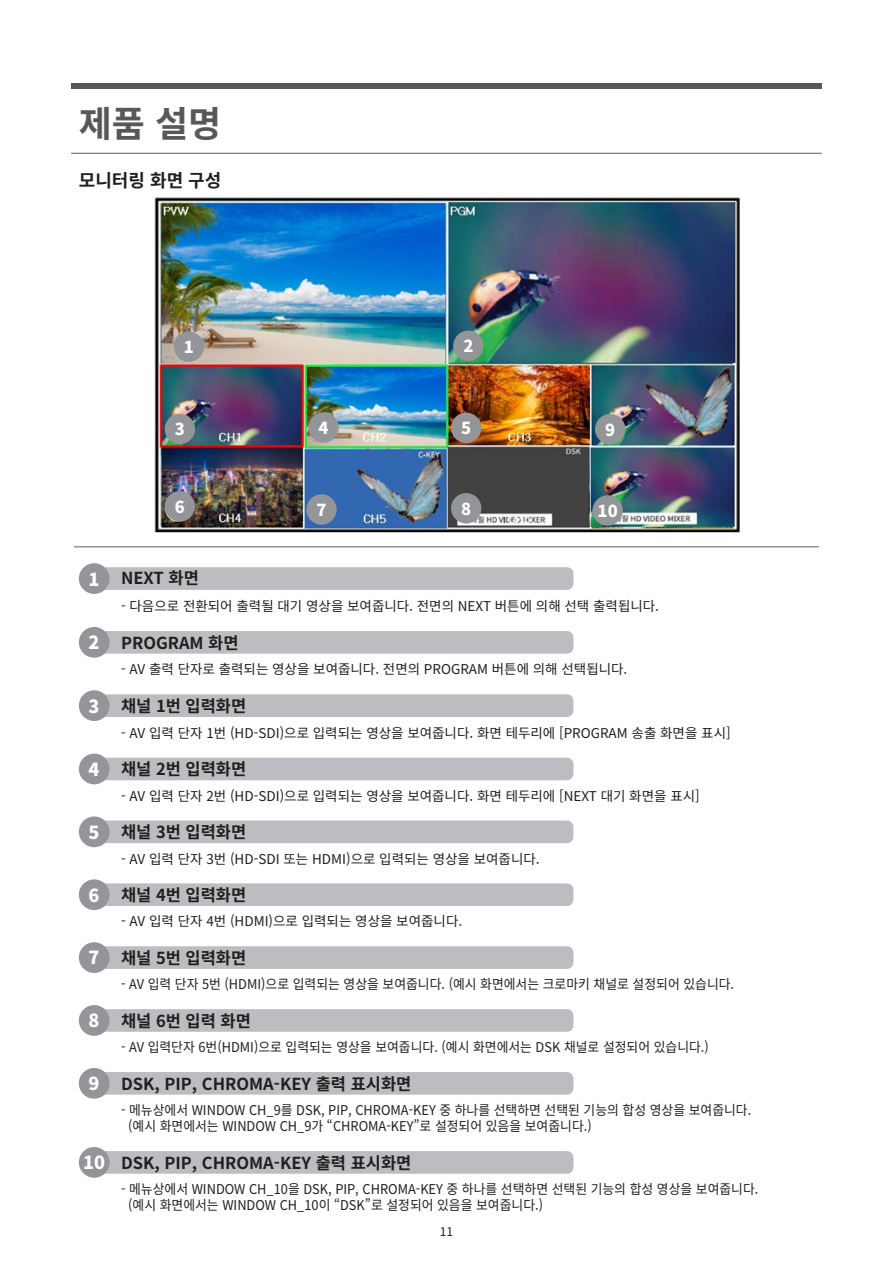
<style>
.page{position:relative;width:893px;height:1263px;background:#fff}
.page>*{position:absolute;margin:0;border:0;box-sizing:border-box;transform-origin:0 0}
.t1{font:700 36px "Noto Sans CJ Kkr";color:#57585a}
.t2{font:700 18px "Noto Sans CJ Kkr";color:#231f20}
.t3{font:700 16.5px "Noto Sans CJ Kkr";color:#231f20}
.t4{font:900 16.5px "Noto Sans CJ Kkr";color:#fff}
.t5{font:13.5px/16.2px "Noto Sans CJ Kkr";color:#231f20;scale:.95 1}
.t6{font:13.5px "Noto Sans CJ Kkr";color:#231f20}
.t7{font:12px "Noto Sans CJ Kkr";color:#231f20}
.s1{font-weight:900;font-size:18px;color:#fff}
</style>
<div class="page">
<hr style="left:71px;top:153px;width:751px;height:1px;background:#5a5e5f">
<div style="left:71px;top:83px;width:751px;height:5px;background:#57585a"></div>
<hr style="left:74px;top:546px;width:745px;height:1px;background:#939598">
<div style="left:90px;top:567px;width:483px;height:23px;background:#bcbdc0;border-radius:6px"></div>
<div style="left:79px;top:563px;width:31px;height:31px;background:#939598;border-radius:50%"></div>
<div style="left:90px;top:631px;width:483px;height:23px;background:#bcbdc0;border-radius:6px"></div>
<div style="left:79px;top:627px;width:31px;height:31px;background:#939598;border-radius:50%"></div>
<div style="left:90px;top:694px;width:483px;height:23px;background:#bcbdc0;border-radius:6px"></div>
<div style="left:79px;top:690px;width:31px;height:31px;background:#939598;border-radius:50%"></div>
<div style="left:90px;top:820px;width:483px;height:23px;background:#bcbdc0;border-radius:6px"></div>
<div style="left:79px;top:816px;width:31px;height:31px;background:#939598;border-radius:50%"></div>
<div style="left:90px;top:883px;width:483px;height:23px;background:#bcbdc0;border-radius:6px"></div>
<div style="left:79px;top:879px;width:31px;height:31px;background:#939598;border-radius:50%"></div>
<div style="left:90px;top:946px;width:483px;height:23px;background:#bcbdc0;border-radius:6px"></div>
<div style="left:79px;top:942px;width:31px;height:31px;background:#939598;border-radius:50%"></div>
<div style="left:90px;top:1009px;width:483px;height:23px;background:#bcbdc0;border-radius:6px"></div>
<div style="left:79px;top:1005px;width:31px;height:31px;background:#939598;border-radius:50%"></div>
<div style="left:90px;top:1072px;width:483px;height:23px;background:#bcbdc0;border-radius:6px"></div>
<div style="left:79px;top:1068px;width:31px;height:31px;background:#939598;border-radius:50%"></div>
<div style="left:90px;top:1151px;width:483px;height:23px;background:#bcbdc0;border-radius:6px"></div>
<div style="left:79px;top:1147px;width:31px;height:31px;background:#939598;border-radius:50%"></div>
<div style="left:90px;top:758px;width:483px;height:22px;background:#bcbdc0;border-radius:6px"></div>
<div style="left:79px;top:754px;width:31px;height:30px;background:#939598;border-radius:50%"></div>
<img style="left:154px;top:197px;width:585px;height:335px">
<div style="left:174px;top:331px;width:30px;height:31px;background:#939598;border-radius:50%"></div>
<div style="left:453px;top:331px;width:31px;height:30px;background:#939598;border-radius:50%"></div>
<div style="left:451px;top:413px;width:30px;height:30px;background:#939598;border-radius:50%"></div>
<div style="left:595px;top:414px;width:30px;height:30px;background:#939598;border-radius:50%"></div>
<div style="left:308px;top:412px;width:31px;height:31px;background:#939598;border-radius:50%"></div>
<div style="left:165px;top:414px;width:30px;height:30px;background:#939598;border-radius:50%"></div>
<div style="left:451px;top:493px;width:30px;height:30px;background:#939598;border-radius:50%"></div>
<div style="left:592px;top:495px;width:31px;height:31px;background:#939598;border-radius:50%"></div>
<div style="left:306px;top:494px;width:31px;height:31px;background:#939598;border-radius:50%"></div>
<div style="left:165px;top:491px;width:30px;height:30px;background:#939598;border-radius:50%"></div>
<h1 class="t1" style="left:79px;top:103px;width:144px">제품 설명</h1>
<h2 class="t2" style="left:79px;top:171px;width:144px">모니터링 화면 구성</h2>
<p class="t4" style="left:184px;top:338px;width:12px">1</p>
<p class="t4" style="left:463px;top:337px;width:12px">2</p>
<p class="t4" style="left:175px;top:420px;width:12px">3</p>
<p class="t4" style="left:319px;top:419px;width:12px">4</p>
<p class="t4" style="left:461px;top:419px;width:12px">5</p>
<p class="t4" style="left:605px;top:420px;width:12px">9</p>
<p class="t4" style="left:175px;top:497px;width:12px">6</p>
<p class="t4" style="left:316px;top:500px;width:12px">7</p>
<p class="t4" style="left:461px;top:499px;width:12px">8</p>
<p class="t4" style="left:598px;top:501px;width:22px">10</p>
<p class="t3" style="left:89px;top:569px;width:112px"><span class="s1">1</span> NEXT 화면</p>
<p class="t6" style="left:121px;top:599px;width:539px">- 다음으로 전환되어 출력될 대기 영상을 보여줍니다. 전면의 NEXT 버튼에 의해 선택 출력됩니다.</p>
<p class="t3" style="left:89px;top:633px;width:152px"><span class="s1">2</span> PROGRAM 화면</p>
<p class="t6" style="left:121px;top:662px;width:508px">- AV 출력 단자로 출력되는 영상을 보여줍니다. 전면의 PROGRAM 버튼에 의해 선택됩니다.</p>
<p class="t3" style="left:89px;top:696px;width:159px"><span class="s1">3</span> 채널 1번 입력화면</p>
<p class="t6" style="left:121px;top:725px;width:611px">- AV 입력 단자 1번 (HD-SDI)으로 입력되는 영상을 보여줍니다. 화면 테두리에 [PROGRAM 송출 화면을 표시]</p>
<p class="t3" style="left:89px;top:760px;width:159px"><span class="s1">4</span> 채널 2번 입력화면</p>
<p class="t6" style="left:121px;top:788px;width:580px">- AV 입력 단자 2번 (HD-SDI)으로 입력되는 영상을 보여줍니다. 화면 테두리에 [NEXT 대기 화면을 표시]</p>
<p class="t3" style="left:89px;top:823px;width:159px"><span class="s1">5</span> 채널 3번 입력화면</p>
<p class="t6" style="left:121px;top:851px;width:420px">- AV 입력 단자 3번 (HD-SDI 또는 HDMI)으로 입력되는 영상을 보여줍니다.</p>
<p class="t3" style="left:89px;top:886px;width:159px"><span class="s1">6</span> 채널 4번 입력화면</p>
<p class="t6" style="left:121px;top:914px;width:343px">- AV 입력 단자 4번 (HDMI)으로 입력되는 영상을 보여줍니다.</p>
<p class="t3" style="left:89px;top:948px;width:159px"><span class="s1">7</span> 채널 5번 입력화면</p>
<p class="t5" style="left:121px;top:976px;width:647px">- AV 입력 단자 5번 (HDMI)으로 입력되는 영상을 보여줍니다. (예시 화면에서는 크로마키 채널로 설정되어 있습니다.</p>
<p class="t3" style="left:89px;top:1011px;width:164px"><span class="s1">8</span> 채널 6번 입력 화면</p>
<p class="t5" style="left:121px;top:1039px;width:620px">- AV 입력단자 6번(HDMI)으로 입력되는 영상을 보여줍니다. (예시 화면에서는 DSK 채널로 설정되어 있습니다.)</p>
<p class="t3" style="left:89px;top:1074px;width:324px"><span class="s1">9</span> DSK, PIP, CHROMA-KEY 출력 표시화면</p>
<p class="t5" style="left:128px;top:1102px;width:657px;text-indent:-7px">- 메뉴상에서 WINDOW CH_9를 DSK, PIP, CHROMA-KEY 중 하나를 선택하면 선택된 기능의 합성 영상을 보여줍니다. (예시 화면에서는 WINDOW CH_9가 “CHROMA-KEY”로 설정되어 있음을 보여줍니다.)</p>
<p class="t3" style="left:83px;top:1153px;width:330px"><span class="s1">10</span> DSK, PIP, CHROMA-KEY 출력 표시화면</p>
<p class="t5" style="left:128px;top:1181px;width:665px;text-indent:-7px">- 메뉴상에서 WINDOW CH_10을 DSK, PIP, CHROMA-KEY 중 하나를 선택하면 선택된 기능의 합성 영상을 보여줍니다. (예시 화면에서는 WINDOW CH_10이 “DSK”로 설정되어 있음을 보여줍니다.)</p>
<p class="t7" style="left:440px;top:1225px;width:15px">11</p>
</div>
